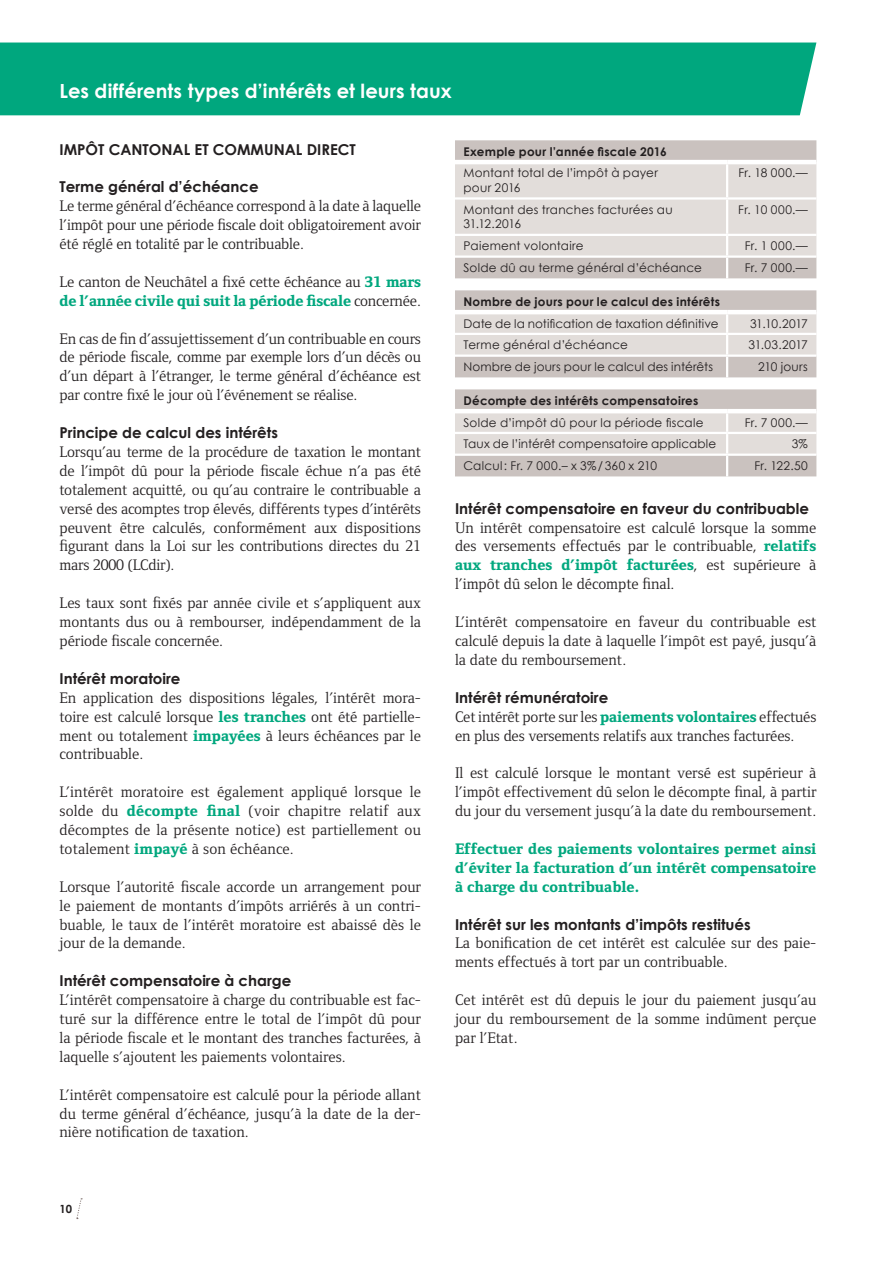
<style>
.page{position:relative;width:893px;height:1263px;background:#fff}
.page>*{position:absolute;margin:0;border:0;box-sizing:border-box;transform-origin:0 0}
.t1{font:700 19.5px "Century Gothic";color:#fff}
.t2{font:15.75px/18.9px "Foundry Form Serif";color:#231f20;text-align:justify}
.t3{font:800 15.75px/18.9px "Foundry Form Serif";color:#00a77e;text-align:justify}
.t4{font:700 15px "Century Gothic";color:#231f20}
.t5{font:12px/14.7px "Century Gothic";letter-spacing:.015em;color:#231f20}
.t6{font:700 12px "Century Gothic";letter-spacing:.02em;color:#231f20}
.t7{font:700 11.25px "Century Gothic";color:#231f20}
.s1{font-weight:800;color:#00a77e}
</style>
<div class="page">
<svg style="left:76px;top:1198px;width:6px;height:21px"></svg>
<div style="left:0;top:43px;width:816px;height:72px;background:#00a77e"></div>
<div style="left:455px;top:140px;width:361px;height:138px;background:#cac2bf"></div>
<svg style="left:455px;top:164px;width:361px;height:91px;background:#e3dedc"></svg>
<hr style="left:455px;top:255px;width:272px;height:3px;background:#fff">
<hr style="left:727px;top:255px;width:89px;height:3px;background:#fff">
<hr style="left:726px;top:258px;width:2px;height:20px;background:#fff">
<hr style="left:455px;top:160px;width:272px;height:4px;background:#fff">
<hr style="left:727px;top:160px;width:89px;height:4px;background:#fff">
<svg style="left:455px;top:290px;width:361px;height:87px;background:#d7d1ce"></svg>
<hr style="left:455px;top:354px;width:272px;height:3px;background:#fff">
<hr style="left:727px;top:354px;width:89px;height:3px;background:#fff">
<hr style="left:726px;top:357px;width:2px;height:20px;background:#fff">
<hr style="left:455px;top:310px;width:272px;height:4px;background:#fff">
<hr style="left:727px;top:310px;width:89px;height:4px;background:#fff">
<svg style="left:455px;top:389px;width:361px;height:87px;background:#d6d0cd"></svg>
<hr style="left:455px;top:432px;width:272px;height:2px;background:#fff">
<hr style="left:727px;top:432px;width:89px;height:2px;background:#fff">
<hr style="left:726px;top:434px;width:2px;height:20px;background:#fff">
<hr style="left:455px;top:454px;width:272px;height:2px;background:#fff">
<hr style="left:727px;top:454px;width:89px;height:2px;background:#fff">
<hr style="left:726px;top:456px;width:2px;height:20px;background:#fff">
<hr style="left:455px;top:409px;width:272px;height:4px;background:#fff">
<hr style="left:727px;top:409px;width:89px;height:4px;background:#fff">
<p class="t1" style="left:60px;top:79px;width:394px">Les différents types d’intérêts et leurs taux</p>
<p class="t4" style="left:60px;top:140px;width:298px">Impôt cantonal et communal di rect</p>
<p class="t4" style="left:60px;top:177px;width:201px">Terme général d’échéance</p>
<p class="t2" style="left:60px;top:197px;width:363px">Le terme général d’échéance correspond à la date à laquelle l’impôt pour une période fiscale doit obligatoirement avoir été réglé en totalité par le contribuable.</p>
<p class="t2" style="left:60px;top:272px;width:363px">Le canton de Neuchâtel a fixé cette échéance au <span class="s1">31 mars de l’année civile qui suit la période fiscale</span> concernée.</p>
<p class="t2" style="left:60px;top:329px;width:363px">En cas de fin d’assujettissement d’un contribuable en cours de période fiscale, comme par exemple lors d’un décès ou d’un départ à l’étranger, le terme général d’échéance est par contre fixé le jour où l’événement se réalise.</p>
<p class="t4" style="left:60px;top:423px;width:220px">Principe de calcul des intérêts</p>
<p class="t2" style="left:60px;top:442px;width:363px">Lorsqu’au terme de la procédure de taxation le montant de l’impôt dû pour la période fiscale échue n’a pas été totalement acquitté, ou qu’au contraire le contribuable a versé des acomptes trop élevés, différents types d’intérêts peuvent être calculés, conformément aux dispositions figurant dans la Loi sur les contributions directes du 21 mars 2000 (LCdir).</p>
<p class="t2" style="left:60px;top:593px;width:363px">Les taux sont fixés par année civile et s’appliquent aux montants dus ou à rembourser, indépendamment de la période fiscale concernée.</p>
<p class="t4" style="left:60px;top:669px;width:122px">Intérêt moratoire</p>
<p class="t2" style="left:60px;top:688px;width:363px">En application des dispositions légales, l’intérêt mora&shy;toire est calculé lorsque <span class="s1">les tranches</span> ont été partielle&shy;ment ou totalement <span class="s1">impayées</span> à leurs échéances par le contribuable.</p>
<p class="t2" style="left:60px;top:782px;width:363px">L’intérêt moratoire est également appliqué lorsque le solde du <span class="s1">décompte final</span> (voir chapitre relatif aux décomptes de la présente notice) est partiellement ou totalement <span class="s1">impayé</span> à son échéance.</p>
<p class="t2" style="left:60px;top:877px;width:363px">Lorsque l’autorité fiscale accorde un arrangement pour le paiement de montants d’impôts arriérés à un contri&shy;buable, le taux de l’intérêt moratoire est abaissé dès le jour de la demande.</p>
<p class="t4" style="left:60px;top:971px;width:233px">Intérêt compensatoire à charge</p>
<p class="t2" style="left:60px;top:990px;width:363px">L’intérêt compensatoire à charge du contribuable est fac&shy;turé sur la différence entre le total de l’impôt dû pour la période fiscale et le montant des tranches facturées, à laquelle s’ajoutent les paiements volontaires.</p>
<p class="t2" style="left:60px;top:1085px;width:363px">L’intérêt compensatoire est calculé pour la période allant du terme général d’échéance, jusqu’à la date de la der&shy;nière notification de taxation.</p>
<p class="t6" style="left:463px;top:144px;width:205px">Exemple pour l’année fiscale 2016</p>
<p class="t5" style="left:463px;top:166px;width:196px">Montant total de l’impôt à payer pour 2016</p>
<p class="t5" style="left:738px;top:166px;width:71px">Fr. 18 000.—</p>
<p class="t5" style="left:463px;top:202px;width:211px">Montant des tranches facturées au<br>31.12.2016</p>
<p class="t5" style="left:738px;top:202px;width:71px">Fr. 10 000.—</p>
<p class="t5" style="left:463px;top:238px;width:122px">Paiement volontaire</p>
<p class="t5" style="left:745px;top:238px;width:65px">Fr. 1 000.—</p>
<p class="t5" style="left:463px;top:260px;width:240px">Solde dû au terme général d’échéance</p>
<p class="t5" style="left:745px;top:260px;width:65px">Fr. 7 000.—</p>
<p class="t6" style="left:463px;top:294px;width:258px">Nombre de jours pour le calcul des intérêts</p>
<p class="t5" style="left:463px;top:316px;width:257px">Date de la notification de taxation définitive</p>
<p class="t5" style="left:750px;top:316px;width:59px">31.10.2017</p>
<p class="t5" style="left:463px;top:337px;width:166px">Terme général d’échéance</p>
<p class="t5" style="left:748px;top:337px;width:61px">31.03.2017</p>
<p class="t5" style="left:463px;top:359px;width:251px">Nombre de jours pour le calcul des intérêts</p>
<p class="t5" style="left:758px;top:359px;width:51px">210 jours</p>
<p class="t6" style="left:463px;top:393px;width:236px">Décompte des intérêts compensatoires</p>
<p class="t5" style="left:463px;top:415px;width:242px">Solde d’impôt dû pour la période fiscale</p>
<p class="t5" style="left:745px;top:415px;width:65px">Fr. 7 000.—</p>
<p class="t5" style="left:463px;top:436px;width:254px">Taux de l’intérêt compensatoire applicable</p>
<p class="t5" style="left:792px;top:436px;width:18px">3%</p>
<p class="t5" style="left:463px;top:458px;width:195px">Calcul: Fr. 7 000.– x 3%/360 x 210</p>
<p class="t5" style="left:754px;top:458px;width:55px">Fr. 122.50</p>
<p class="t4" style="left:455px;top:499px;width:355px">Intérêt compensatoire en faveur du contribuable</p>
<p class="t2" style="left:455px;top:518px;width:363px">Un intérêt compensatoire est calculé lorsque la somme des versements effectués par le contribuable, <span class="s1">relatifs aux tranches d’impôt facturées</span>, est supérieure à l’impôt dû selon le décompte final.</p>
<p class="t2" style="left:455px;top:612px;width:363px">L’intérêt compensatoire en faveur du contribuable est calculé depuis la date à laquelle l’impôt est payé, jusqu’à la date du remboursement.</p>
<p class="t4" style="left:455px;top:688px;width:155px">Intérêt rémunératoire</p>
<p class="t2" style="left:455px;top:707px;width:363px">Cet intérêt porte sur les <span class="s1">paiements volontaires</span> effectués en plus des versements relatifs aux tranches facturées.</p>
<p class="t2" style="left:455px;top:764px;width:363px">Il est calculé lorsque le montant versé est supérieur à l’impôt effectivement dû selon le décompte final, à partir du jour du versement jusqu’à la date du remboursement.</p>
<p class="t3" style="left:455px;top:839px;width:363px">Effectuer des paiements volontaires permet ainsi d’éviter la facturation d’un intérêt compensatoire à charge du contribuable.</p>
<p class="t4" style="left:455px;top:915px;width:297px">Intérêt sur les montants d’impôts restitués</p>
<p class="t2" style="left:455px;top:934px;width:363px">La bonification de cet intérêt est calculée sur des paie&shy;ments effectués à tort par un contribuable.</p>
<p class="t2" style="left:455px;top:990px;width:363px">Cet intérêt est dû depuis le jour du paiement jusqu’au jour du remboursement de la somme indûment perçue par l’Etat.</p>
<p class="t7" style="left:60px;top:1202px;width:14px">10</p>
</div>
